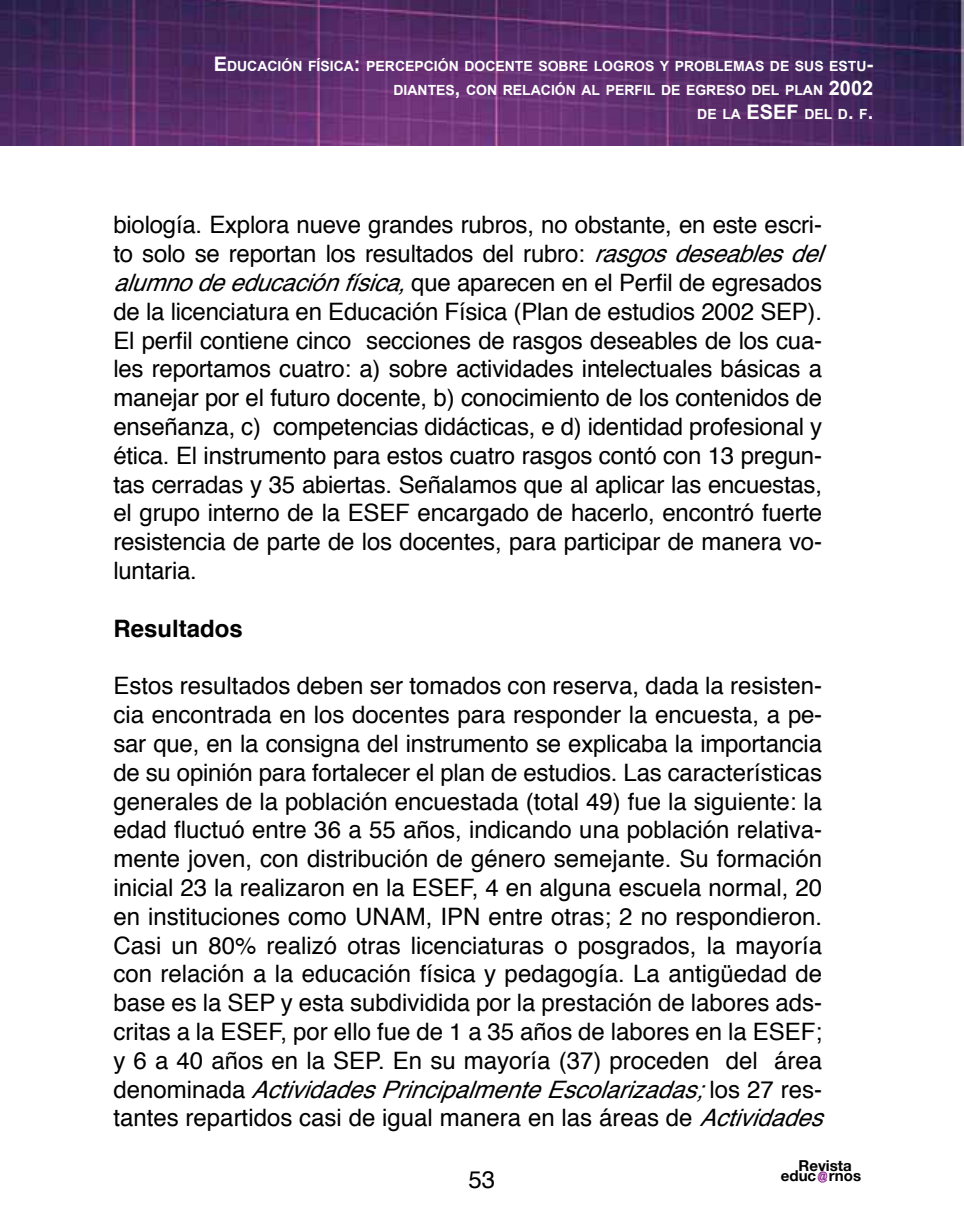
<style>
.page{position:relative;width:964px;height:1219px;background:#fff}
.page>*{position:absolute;margin:0;border:0;box-sizing:border-box;transform-origin:0 0}
.t1{font:24px/28.8px "Helvetica";letter-spacing:-.01em;color:#000}
.t2{font:700 24px "Helvetica";color:#000}
.t3{font:700 15px "Helvetica Neue";color:#000}
.t4{font:700 14px/24px "Arial";color:#fff;text-align:right}
.s1{font-size:20px}
.s2{font-style:italic}
</style>
<div class="page">
<img style="left:0;top:0;width:964px;height:146px">
<svg style="left:817px;top:1171px;width:10px;height:12px"></svg>
<p class="t4" style="left:214px;top:55px;width:661px"><span class="s1">E</span>DUCACIÓN FÍSICA<span class="s1">:</span> PERCEPCIÓN DOCENTE SOBRE LOGROS Y PROBLEMAS DE SUS ESTU<span class="s1">-<br></span>DIANTES<span class="s1">,</span> CON RELACIÓN AL PERFIL DE EGRESO DEL PLAN <span class="s1">2002<br></span>DE LA <span class="s1">ESEF</span> DEL D<span class="s1">.</span> F<span class="s1">.</span></p>
<p class="t1" style="left:113px;top:211px;width:724px">biología. Explora nueve grandes rubros, no obstante, en este escri&shy;to solo se reportan los resultados del rubro: <span class="s2">rasgosdeseablesdel alumnodeeducaciónfísica,</span>que aparecen en el Perfil de egresados de la licenciatura en Educación Física (Plan de estudios 2002 SEP).<br>El perfil contiene cinco secciones de rasgos deseables de los cua&shy;les reportamos cuatro: a) sobre actividades intelectuales básicas a manejar por el futuro docente, b) conocimiento de los contenidos de enseñanza, c) competencias didácticas, e d) identidad profesional y ética. El instrumento para estos cuatro rasgos contó con 13 pregun&shy;tas cerradas y 35 abiertas. Señalamos que al aplicar las encuestas, el grupo interno de la ESEF encargado de hacerlo, encontró fuerte resistencia de parte de los docentes, para participar de manera vo&shy;luntaria.</p>
<p class="t2" style="left:113px;top:609px;width:131px">Resultados</p>
<p class="t1" style="left:113px;top:672px;width:724px">Estos resultados deben ser tomados con reserva, dada la resisten&shy;cia encontrada en los docentes para responder la encuesta, a pe&shy;sar que, en la consigna del instrumento se explicaba la importancia de su opinión para fortalecer el plan de estudios. Las características generales de la población encuestada (total 49) fue la siguiente: la edad fluctuó entre 36 a 55 años, indicando una población relativa&shy;mente joven, con distribución de género semejante. Su formación inicial 23 la realizaron en la ESEF, 4 en alguna escuela normal, 20 en instituciones como UNAM, IPN entre otras; 2 no respondieron.<br>Casi un 80% realizó otras licenciaturas o posgrados, la mayoría con relación a la educación física y pedagogía. La antigüedad de base es la SEP y esta subdividida por la prestación de labores ads&shy;critas a la ESEF, por ello fue de 1 a 35 años de labores en la ESEF; y 6 a 40 años en la SEP. En su mayoría (37) proceden del área d e n o m i n a d a <span class="s2">ActividadesPrincipalmenteEscolarizadas;</span>l o s 2 7 r e s - tantes repartidos casi de igual manera en las áreas de <span class="s2">Actividades</span></p>
<p class="t1" style="left:469px;top:1166px;width:28px">53</p>
<p class="t3" style="left:798px;top:1157px;width:55px">Revista</p>
<p class="t3" style="left:781px;top:1167px;width:82px">educ rnos</p>
</div>
